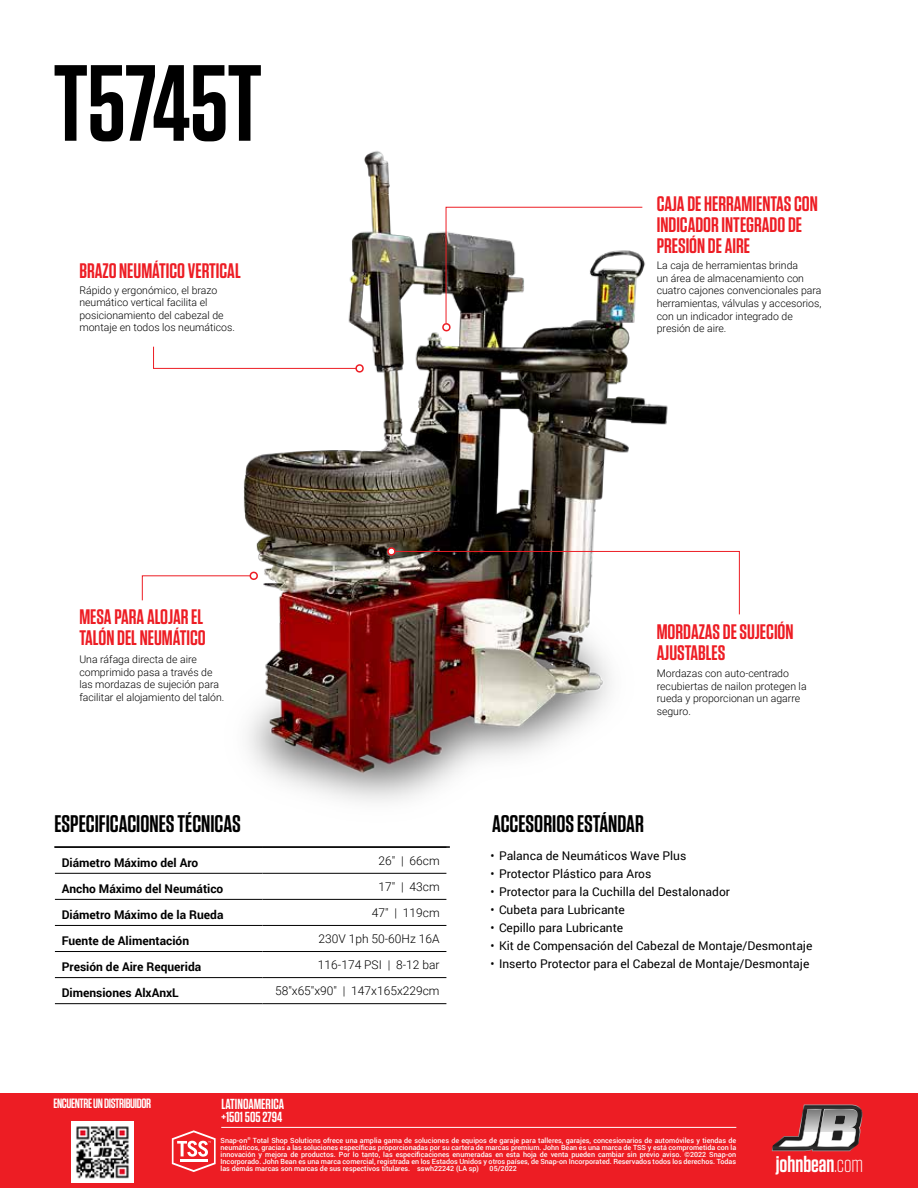
<style>
.page{position:relative;width:918px;height:1188px;background:#fff}
.page>*{position:absolute;margin:0;border:0;box-sizing:border-box;transform-origin:0 0}
.t1{font:600 108px "Tungsten";letter-spacing:-.01em;color:#000}
.t2{font:600 24px "Tungsten";color:#000}
.t3{font:600 22.8px "Tungsten";color:#fff}
.t4{font:600 21px/21px "Tungsten";color:#ed1d24}
.t5{font:600 14.55px "Tungsten";color:#fff}
.t6{font:600 13.5px "Tungsten";letter-spacing:-.03em;color:#fff}
.t7{font:12px "Roboto";color:#000}
.t8{font:700 12px "Roboto";color:#000}
.t9{font:300 12px "Roboto";color:#000}
.t10{font:300 10.5px/12.6px "Roboto";color:#000}
.t11{font:500 7.2px/7.2px "Roboto";color:#fff;text-align:justify}
.s1{font-weight:300}
</style>
<div class="page">
<img style="left:191px;top:151px;width:477px;height:723px">
<svg style="left:142px;top:571px;width:118px;height:30px"></svg>
<svg style="left:153px;top:346px;width:213px;height:28px"></svg>
<img style="left:385px;top:545px;width:355px;height:70px">
<svg style="left:440px;top:206px;width:203px;height:126px"></svg>
<hr style="left:55px;top:873px;width:207px;height:1px;background:#000">
<hr style="left:262px;top:873px;width:184px;height:1px;background:#000">
<hr style="left:55px;top:899px;width:207px;height:1px;background:#000">
<hr style="left:262px;top:899px;width:184px;height:1px;background:#000">
<hr style="left:55px;top:925px;width:207px;height:1px;background:#000">
<hr style="left:262px;top:925px;width:184px;height:1px;background:#000">
<hr style="left:55px;top:951px;width:207px;height:1px;background:#000">
<hr style="left:262px;top:951px;width:184px;height:1px;background:#000">
<hr style="left:55px;top:977px;width:207px;height:1px;background:#000">
<hr style="left:262px;top:977px;width:184px;height:1px;background:#000">
<hr style="left:55px;top:1003px;width:207px;height:1px;background:#000">
<hr style="left:262px;top:1003px;width:184px;height:1px;background:#000">
<hr style="left:54px;top:846px;width:396px;height:2px;background:#000">
<div style="left:0;top:1094px;width:918px;height:94px;background:#ed1d24"></div>
<svg style="left:772px;top:1105px;width:91px;height:46px"></svg>
<img style="left:72px;top:1121px;width:61px;height:62px">
<svg style="left:172px;top:1130px;width:44px;height:42px"></svg>
<hr style="left:181px;top:1159px;width:27px;height:3px;background:#fff">
<hr style="left:221px;top:1127px;width:515px;height:1px;background:#fff">
<h1 class="t1" style="left:53px;top:46px;width:210px">T5745T</h1>
<h3 class="t4" style="left:79px;top:261px;width:163px">BRAZO NEUMÁTICO VERTICAL</h3>
<h3 class="t10" style="left:79px;top:283px;width:157px">Rápido y ergonómico, el brazo neumático vertical facilita el posicionamiento del cabezal de montaje en todos los neumáticos.</h3>
<h3 class="t4" style="left:79px;top:607px;width:128px">MESA PARA ALOJAR EL<br>TALÓN DEL NEUMÁTICO</h3>
<h3 class="t10" style="left:79px;top:653px;width:147px">Una ráfaga directa de aire comprimido pasa a través de las mordazas de sujeción para facilitar el alojamiento del talón.</h3>
<h3 class="t4" style="left:657px;top:194px;width:163px">CAJA DE HERRAMIENTAS CON<br>INDICADOR INTEGRADO DE<br>PRESIÓN DE AIRE</h3>
<h3 class="t10" style="left:657px;top:259px;width:166px">La caja de herramientas brinda<br>un área de almacenamiento con cuatro cajones convencionales para herramientas, válvulas y accesorios, con un indicador integrado de presión de aire.</h3>
<h3 class="t4" style="left:657px;top:622px;width:138px">MORDAZAS DE SUJECIÓN<br>AJUSTABLES</h3>
<h3 class="t10" style="left:657px;top:667px;width:151px">Mordazas con auto-centrado recubiertas de nailon protegen la rueda y proporcionan un agarre seguro.</h3>
<h2 class="t2" style="left:55px;top:811px;width:188px">ESPECIFICACIONES TÉCNICAS</h2>
<h2 class="t2" style="left:492px;top:811px;width:153px">ACCESORIOS ESTÁNDAR</h2>
<h3 class="t8" style="left:62px;top:854px;width:138px">Diámetro Máximo del Aro</h3>
<h3 class="t9" style="left:378px;top:852px;width:63px">26" | 66cm</h3>
<h3 class="t8" style="left:62px;top:880px;width:163px">Ancho Máximo del Neumático</h3>
<h3 class="t9" style="left:378px;top:878px;width:63px">17" | 43cm</h3>
<h3 class="t8" style="left:62px;top:906px;width:163px">Diámetro Máximo de la Rueda</h3>
<h3 class="t9" style="left:372px;top:904px;width:69px">47" | 119cm</h3>
<h3 class="t8" style="left:62px;top:932px;width:129px">Fuente de Alimentación</h3>
<h3 class="t9" style="left:319px;top:930px;width:123px">230V 1ph 50-60Hz 16A</h3>
<h3 class="t8" style="left:62px;top:958px;width:141px">Presión de Aire Requerida</h3>
<h3 class="t9" style="left:318px;top:956px;width:123px">116-174 PSI | 8-12 bar</h3>
<h3 class="t8" style="left:62px;top:984px;width:119px">Dimensiones AlxAnxL</h3>
<h3 class="t9" style="left:275px;top:982px;width:166px">58"x65"x90" | 147x165x229cm</h3>
<h3 class="t7" style="left:491px;top:847px;width:197px">• Palanca de Neumáticos Wave Plus</h3>
<h3 class="t7" style="left:491px;top:865px;width:162px">• Protector Plástico para Aros</h3>
<h3 class="t7" style="left:491px;top:883px;width:241px">• Protector para la Cuchilla del Destalonador</h3>
<h3 class="t7" style="left:491px;top:901px;width:136px">• Cubeta para Lubricante</h3>
<h3 class="t7" style="left:491px;top:919px;width:134px">• Cepillo para Lubricante</h3>
<h3 class="t7" style="left:491px;top:937px;width:323px">• Kit de Compensación del Cabezal de Montaje/Desmontaje</h3>
<h3 class="t7" style="left:491px;top:955px;width:320px">• Inserto Protector para el Cabezal de Montaje/Desmontaje</h3>
<h3 class="t6" style="left:54px;top:1096px;width:99px">ENCUENTRE UN DISTRIBUIDOR</h3>
<h3 class="t5" style="left:222px;top:1096px;width:64px">LATINOAMERICA</h3>
<h3 class="t5" style="left:222px;top:1109px;width:62px">+1501 505 2794</h3>
<p class="t11" style="left:221px;top:1136px;width:517px">Snap-on<sup>®</sup> Total Shop Solutions ofrece una amplia gama de soluciones de equipos de garaje para talleres, garajes, concesionarios de automóviles y tiendas de neumáticos, gracias a las soluciones específicas proporcionadas por su cartera de marcas premium. John Bean es una marca de TSS y está comprometida con la innovación y mejora de productos. Por lo tanto, las especificaciones enumeradas en esta hoja de venta pueden cambiar sin previo aviso. ©2022 Snap-on Incorporado. John Bean es una marca comercial, registrada en los Estados Unidos y otros países, de Snap-on Incorporated. Reservados todos los derechos. Todas las demás marcas son marcas de sus respectivos titulares. sswh22242 (LA sp)</p>
<p class="t11" style="left:490px;top:1165px;width:29px">05/2022</p>
<h3 class="t3" style="left:776px;top:1152px;width:89px">johnbean<span class="s1">.com</span></h3>
</div>
